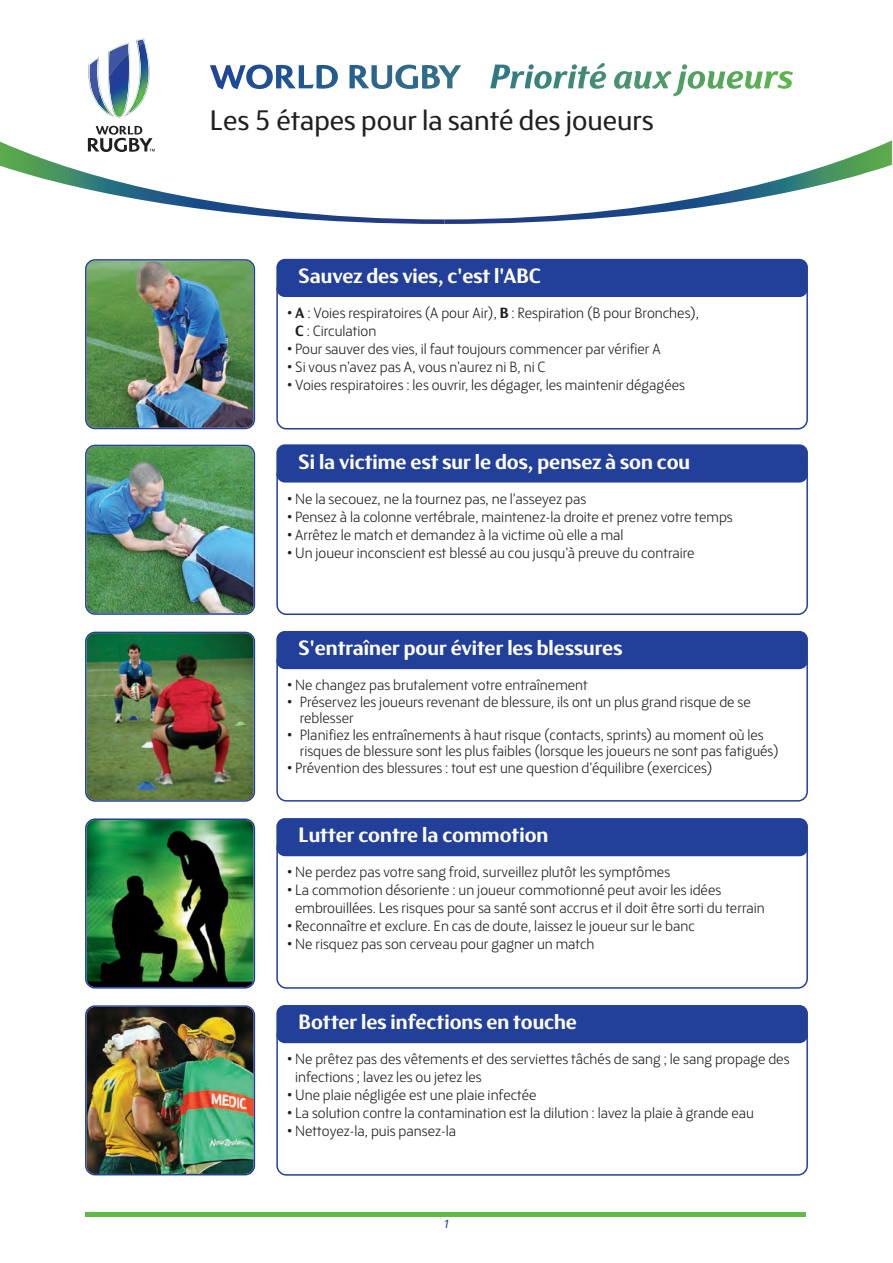
<style>
.page{position:relative;width:893px;height:1263px;background:#fff}
.page>*{position:absolute;margin:0;border:0;box-sizing:border-box;transform-origin:0 0}
.t1{font:28.5px "FS Blake";color:#231f20}
.t2{font:700 21px "FS Blake";color:#fff}
.t3{font:300 15px/18px "FS Blake";color:#231f20}
.t4{font:italic 12px "FS Blake";color:#223f99}
.s1{font-weight:700}
</style>
<div class="page">
<svg style="left:210px;top:64px;width:339px;height:25px"></svg>
<svg style="left:88px;top:38px;width:62px;height:80px"></svg>
<svg style="left:0;top:126px;width:892px;height:98px"></svg>
<hr style="left:85px;top:1212px;width:721px;height:4px;background:#60bb46">
<img style="left:85px;top:259px;width:170px;height:170px">
<img style="left:85px;top:445px;width:170px;height:170px">
<img style="left:85px;top:632px;width:170px;height:170px">
<img style="left:85px;top:818px;width:170px;height:170px">
<img style="left:85px;top:1005px;width:170px;height:170px">
<div style="left:276px;top:259px;width:532px;height:38px;background:#223f99;border-radius:9px"></div>
<svg style="left:276px;top:279px;width:532px;height:150px"></svg>
<div style="left:276px;top:444px;width:532px;height:38px;background:#223f99;border-radius:9px"></div>
<svg style="left:276px;top:465px;width:532px;height:150px"></svg>
<div style="left:276px;top:631px;width:532px;height:38px;background:#223f99;border-radius:9px"></div>
<svg style="left:276px;top:651px;width:532px;height:150px"></svg>
<div style="left:276px;top:818px;width:532px;height:38px;background:#223f99;border-radius:9px"></div>
<svg style="left:276px;top:838px;width:532px;height:151px"></svg>
<div style="left:276px;top:1005px;width:532px;height:38px;background:#223f99;border-radius:9px"></div>
<svg style="left:276px;top:1025px;width:532px;height:151px"></svg>
<h1 class="t1" style="left:210px;top:110px;width:445px">Les 5 étapes pour la santé des joueurs</h1>
<h2 class="t2" style="left:299px;top:269px;width:244px">Sauvez des vies, c'est l'ABC</h2>
<p class="t3" style="left:295px;top:306px;width:406px;text-indent:-8px">• <span class="s1">A</span> : Voies respiratoires (A pour Air), <span class="s1">B</span> : Respiration (B pour Bronches),<br><span class="s1">C</span> : Circulation</p>
<p class="t3" style="left:287px;top:342px;width:375px">• Pour sauver des vies, il faut toujours commencer par vérifier A</p>
<p class="t3" style="left:287px;top:360px;width:260px">• Si vous n'avez pas A, vous n'aurez ni B, ni C</p>
<p class="t3" style="left:287px;top:378px;width:400px">• Voies respiratoires : les ouvrir, les dégager, les maintenir dégagées</p>
<h2 class="t2" style="left:299px;top:454px;width:393px">Si la victime est sur le dos, pensez à son cou</h2>
<p class="t3" style="left:287px;top:491px;width:301px">• Ne la secouez, ne la tournez pas, ne l'asseyez pas</p>
<p class="t3" style="left:287px;top:509px;width:447px">• Pensez à la colonne vertébrale, maintenez-la droite et prenez votre temps</p>
<p class="t3" style="left:287px;top:527px;width:338px">• Arrêtez le match et demandez à la victime où elle a mal</p>
<p class="t3" style="left:287px;top:545px;width:409px">• Un joueur inconscient est blessé au cou jusqu'à preuve du contraire</p>
<h2 class="t2" style="left:299px;top:641px;width:325px">S'entraîner pour éviter les blessures</h2>
<p class="t3" style="left:287px;top:678px;width:302px">• Ne changez pas brutalement votre entraînement</p>
<p class="t3" style="left:300px;top:695px;width:453px;line-height:16.5px;text-indent:-13px">• Préservez les joueurs revenant de blessure, ils ont un plus grand risque de se reblesser</p>
<p class="t3" style="left:300px;top:728px;width:481px;line-height:16.5px;text-indent:-13px">• Planifiez les entraînements à haut risque (contacts, sprints) au moment où les risques de blessure sont les plus faibles (lorsque les joueurs ne sont pas fatigués)</p>
<p class="t3" style="left:287px;top:760px;width:427px">• Prévention des blessures : tout est une question d'équilibre (exercices)</p>
<h2 class="t2" style="left:299px;top:828px;width:251px">Lutter contre la commotion</h2>
<p class="t3" style="left:287px;top:865px;width:385px">• Ne perdez pas votre sang froid, surveillez plutôt les symptômes</p>
<p class="t3" style="left:295px;top:883px;width:471px;text-indent:-8px">• La commotion désoriente : un joueur commotionné peut avoir les idées embrouillées. Les risques pour sa santé sont accrus et il doit être sorti du terrain</p>
<p class="t3" style="left:287px;top:919px;width:409px">• Reconnaître et exclure. En cas de doute, laissez le joueur sur le banc</p>
<p class="t3" style="left:287px;top:937px;width:309px">• Ne risquez pas son cerveau pour gagner un match</p>
<h2 class="t2" style="left:299px;top:1015px;width:280px">Botter les infections en touche</h2>
<p class="t3" style="left:295px;top:1052px;width:496px;text-indent:-8px">• Ne prêtez pas des vêtements et des serviettes tâchés de sang ; le sang propage des infections ; lavez les ou jetez les</p>
<p class="t3" style="left:287px;top:1088px;width:251px">• Une plaie négligée est une plaie infectée</p>
<p class="t3" style="left:287px;top:1106px;width:469px">• La solution contre la contamination est la dilution : lavez la plaie à grande eau</p>
<p class="t3" style="left:287px;top:1124px;width:171px">• Nettoyez-la, puis pansez-la</p>
<p class="t4" style="left:443px;top:1219px;width:8px">1</p>
</div>
